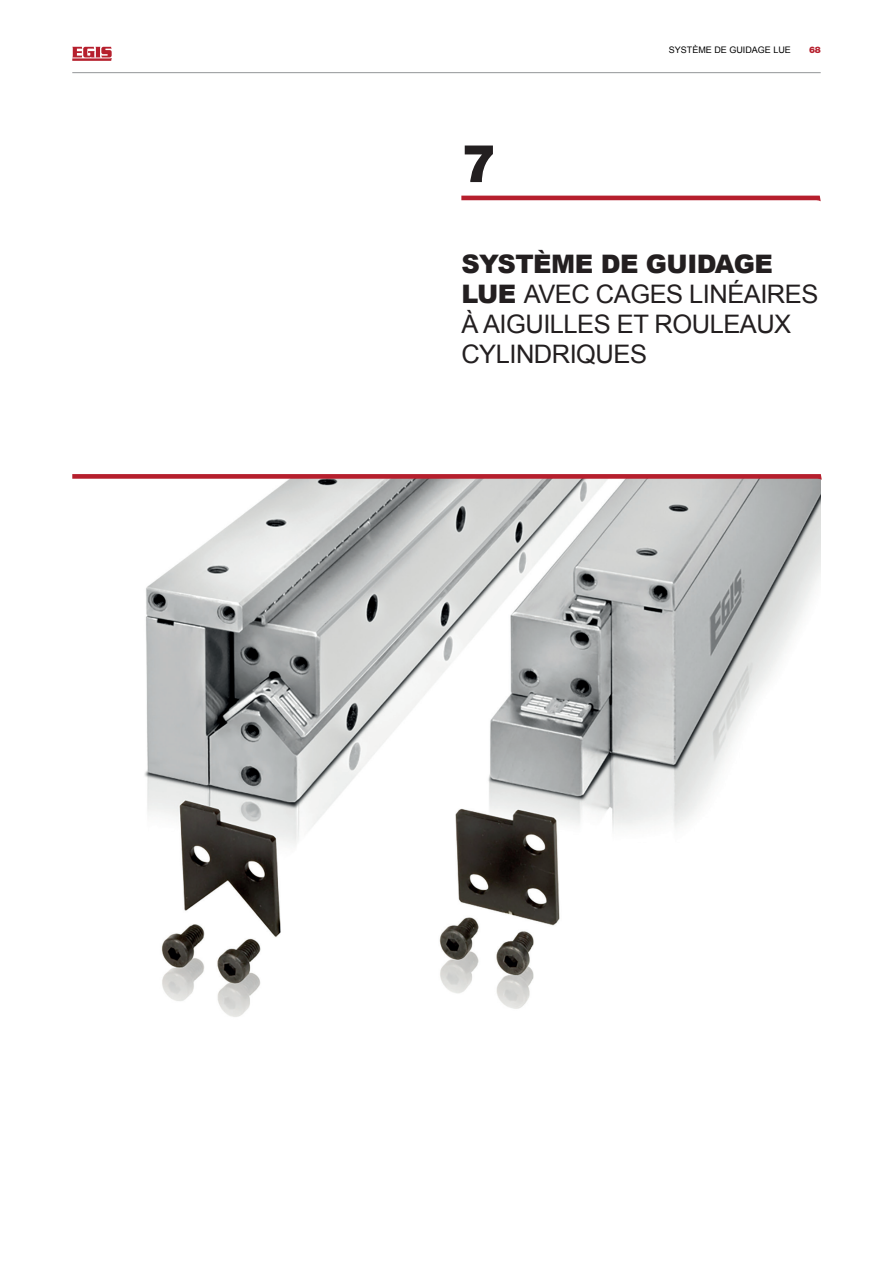
<style>
.page{position:relative;width:893px;height:1263px;background:#fff}
.page>*{position:absolute;margin:0;border:0;box-sizing:border-box;transform-origin:0 0}
.t1{font:900 52.5px "Helvetica Neue LT Std";color:#231f20}
.t2{font:25.5px/30px "Arial";letter-spacing:-.02em;color:#231f20}
.t3{font:9px "Arial";color:#000}
.t4{font:900 9px "Helvetica Neue LT Std";color:#b61f2d}
.s1{font-weight:900}
</style>
<div class="page">
<img style="left:144px;top:480px;width:677px;height:537px">
<svg style="left:461px;top:196px;width:360px;height:5px;background:#c0404c"></svg>
<svg style="left:72px;top:474px;width:750px;height:6px;background:#bc4853"></svg>
<svg style="left:72px;top:47px;width:40px;height:14px"></svg>
<hr style="left:72px;top:72px;width:749px;height:1px;background:#939598">
<h1 class="t1" style="left:461px;top:132px;width:37px">7</h1>
<p class="t3" style="left:669px;top:44px;width:124px">SYSTÈME DE GUIDAGE LUE</p>
<p class="t4" style="left:809px;top:45px;width:13px">68</p>
<p class="t2" style="left:461px;top:250px;width:358px"><span class="s1">SYSTÈME DE GUIDAGE<br>LUE</span> AVEC CAGES LINÉAIRES<br>À AIGUILLES ET ROULEAUX<br>CYLINDRIQUES</p>
</div>
